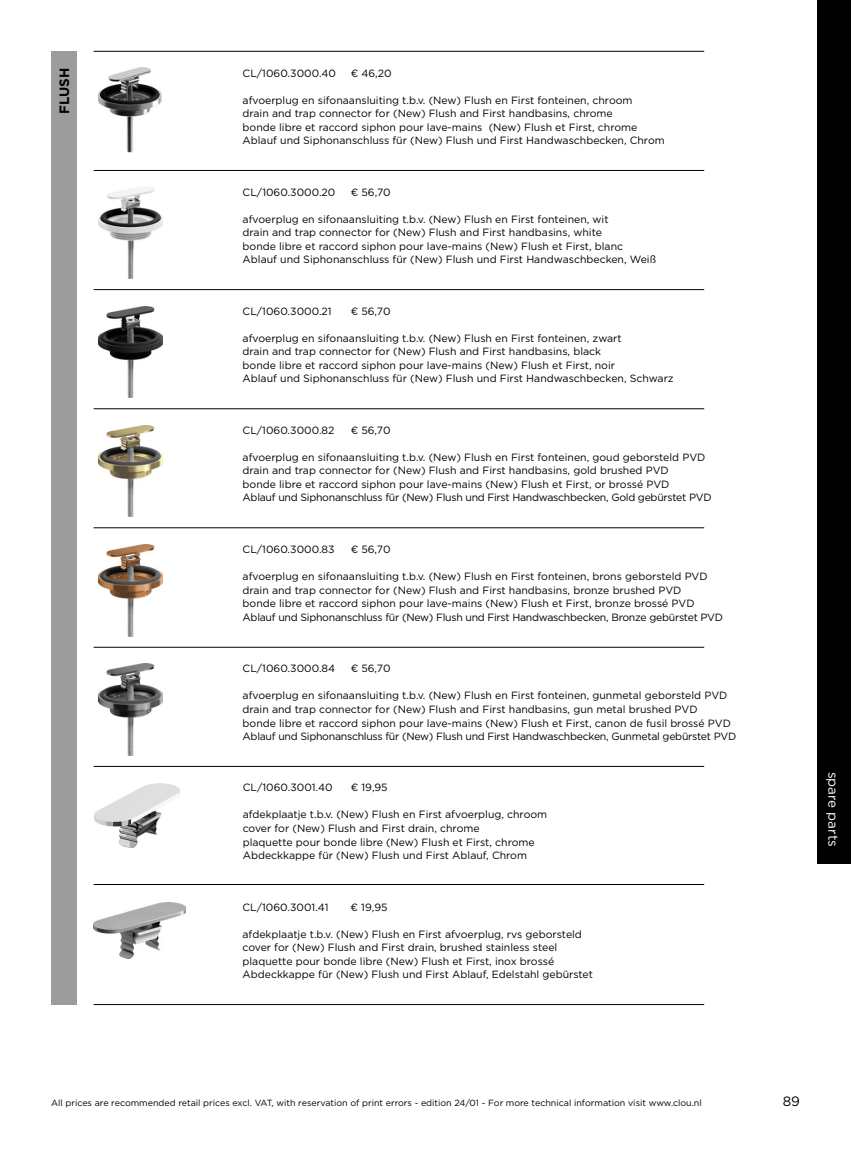
<style>
.page{position:relative;width:851px;height:1149px;background:#fff}
.page>*{position:absolute;margin:0;border:0;box-sizing:border-box;transform-origin:0 0}
.t1{font:13.5px "Gotham";color:#fff}
.t2{font:700 13.5px "Gotham";color:#000}
.t3{font:13.5px "Gotham";color:#000}
.PLATTE_TEKST{font:10.5px "Gotham";color:#000}
.PLATTE_TEKST-2{font:10.5px "Gotham";letter-spacing:-.025em;color:#000}
.t4{font:8.85px "Gotham";color:#000}
</style>
<div class="page">
<div style="left:816px;top:0;width:34px;height:863px;background:#000"></div>
<hr style="left:94px;top:884px;width:610px;height:1px;background:#000">
<hr style="left:94px;top:1003px;width:610px;height:1px;background:#000">
<hr style="left:94px;top:51px;width:610px;height:1px;background:#000">
<hr style="left:94px;top:170px;width:610px;height:1px;background:#000">
<hr style="left:94px;top:289px;width:610px;height:1px;background:#000">
<hr style="left:94px;top:408px;width:610px;height:1px;background:#000">
<hr style="left:94px;top:527px;width:610px;height:1px;background:#000">
<hr style="left:94px;top:646px;width:610px;height:1px;background:#000">
<hr style="left:94px;top:766px;width:610px;height:1px;background:#000">
<div style="left:51px;top:51px;width:26px;height:953px;background:#9c9c9c"></div>
<img style="left:98px;top:306px;width:64px;height:91px">
<img style="left:98px;top:425px;width:64px;height:91px">
<img style="left:98px;top:544px;width:64px;height:91px">
<img style="left:98px;top:663px;width:64px;height:92px">
<img style="left:98px;top:187px;width:64px;height:91px">
<img style="left:98px;top:67px;width:64px;height:85px">
<img style="left:94px;top:783px;width:85px;height:63px">
<img style="left:94px;top:902px;width:91px;height:56px">
<p class="t2" style="left:57px;top:114px;width:48px;rotate:-90deg">FLUSH</p>
<p class="PLATTE_TEKST" style="left:242px;top:66px;width:95px">CL/1060.3000.40</p>
<p class="PLATTE_TEKST" style="left:350px;top:66px;width:42px">€ 46,20</p>
<p class="PLATTE_TEKST" style="left:242px;top:93px;width:391px">afvoerplug en sifonaansluiting t.b.v. (New) Flush en First fonteinen, chroom</p>
<p class="PLATTE_TEKST" style="left:242px;top:106px;width:372px">drain and trap connector for (New) Flush and First handbasins, chrome</p>
<p class="PLATTE_TEKST" style="left:242px;top:120px;width:396px">bonde libre et raccord siphon pour lave-mains (New) Flush et First, chrome</p>
<p class="PLATTE_TEKST" style="left:242px;top:133px;width:423px">Ablauf und Siphonanschluss für (New) Flush und First Handwaschbecken, Chrom</p>
<p class="PLATTE_TEKST" style="left:242px;top:185px;width:94px">CL/1060.3000.20</p>
<p class="PLATTE_TEKST" style="left:350px;top:185px;width:41px">€ 56,70</p>
<p class="PLATTE_TEKST" style="left:242px;top:212px;width:367px">afvoerplug en sifonaansluiting t.b.v. (New) Flush en First fonteinen, wit</p>
<p class="PLATTE_TEKST" style="left:242px;top:226px;width:361px">drain and trap connector for (New) Flush and First handbasins, white</p>
<p class="PLATTE_TEKST" style="left:242px;top:239px;width:382px">bonde libre et raccord siphon pour lave-mains (New) Flush et First, blanc</p>
<p class="PLATTE_TEKST" style="left:242px;top:253px;width:415px">Ablauf und Siphonanschluss für (New) Flush und First Handwaschbecken, Weiß</p>
<p class="PLATTE_TEKST" style="left:242px;top:304px;width:90px">CL/1060.3000.21</p>
<p class="PLATTE_TEKST" style="left:350px;top:304px;width:41px">€ 56,70</p>
<p class="PLATTE_TEKST" style="left:242px;top:331px;width:380px">afvoerplug en sifonaansluiting t.b.v. (New) Flush en First fonteinen, zwart</p>
<p class="PLATTE_TEKST" style="left:242px;top:345px;width:360px">drain and trap connector for (New) Flush and First handbasins, black</p>
<p class="PLATTE_TEKST" style="left:242px;top:358px;width:374px">bonde libre et raccord siphon pour lave-mains (New) Flush et First, noir</p>
<p class="PLATTE_TEKST" style="left:242px;top:372px;width:432px">Ablauf und Siphonanschluss für (New) Flush und First Handwaschbecken, Schwarz</p>
<p class="PLATTE_TEKST" style="left:242px;top:423px;width:93px">CL/1060.3000.82</p>
<p class="PLATTE_TEKST" style="left:350px;top:423px;width:41px">€ 56,70</p>
<p class="PLATTE_TEKST" style="left:242px;top:450px;width:464px">afvoerplug en sifonaansluiting t.b.v. (New) Flush en First fonteinen, goud geborsteld PVD</p>
<p class="PLATTE_TEKST" style="left:242px;top:464px;width:427px">drain and trap connector for (New) Flush and First handbasins, gold brushed PVD</p>
<p class="PLATTE_TEKST" style="left:242px;top:477px;width:428px">bonde libre et raccord siphon pour lave-mains (New) Flush et First, or brossé PVD</p>
<p class="PLATTE_TEKST-2" style="left:242px;top:491px;width:470px">Ablauf und Siphonanschluss für (New) Flush und First Handwaschbecken, Gold gebürstet PVD</p>
<p class="PLATTE_TEKST" style="left:242px;top:542px;width:93px">CL/1060.3000.83</p>
<p class="PLATTE_TEKST" style="left:350px;top:542px;width:41px">€ 56,70</p>
<p class="PLATTE_TEKST" style="left:242px;top:569px;width:466px">afvoerplug en sifonaansluiting t.b.v. (New) Flush en First fonteinen, brons geborsteld PVD</p>
<p class="PLATTE_TEKST" style="left:242px;top:583px;width:440px">drain and trap connector for (New) Flush and First handbasins, bronze brushed PVD</p>
<p class="PLATTE_TEKST" style="left:242px;top:596px;width:453px">bonde libre et raccord siphon pour lave-mains (New) Flush et First, bronze brossé PVD</p>
<p class="PLATTE_TEKST-2" style="left:242px;top:610px;width:482px">Ablauf und Siphonanschluss für (New) Flush und First Handwaschbecken, Bronze gebürstet PVD</p>
<p class="PLATTE_TEKST" style="left:242px;top:661px;width:94px">CL/1060.3000.84</p>
<p class="PLATTE_TEKST" style="left:350px;top:661px;width:41px">€ 56,70</p>
<p class="PLATTE_TEKST" style="left:242px;top:688px;width:486px">afvoerplug en sifonaansluiting t.b.v. (New) Flush en First fonteinen, gunmetal geborsteld PVD</p>
<p class="PLATTE_TEKST" style="left:242px;top:702px;width:456px">drain and trap connector for (New) Flush and First handbasins, gun metal brushed PVD</p>
<p class="PLATTE_TEKST" style="left:242px;top:715px;width:489px">bonde libre et raccord siphon pour lave-mains (New) Flush et First, canon de fusil brossé PVD</p>
<p class="PLATTE_TEKST-2" style="left:242px;top:729px;width:495px">Ablauf und Siphonanschluss für (New) Flush und First Handwaschbecken, Gunmetal gebürstet PVD</p>
<p class="PLATTE_TEKST" style="left:243px;top:780px;width:91px">CL/1060.3001.40</p>
<p class="PLATTE_TEKST" style="left:351px;top:780px;width:38px">€ 19,95</p>
<p class="PLATTE_TEKST" style="left:243px;top:807px;width:306px">afdekplaatje t.b.v. (New) Flush en First afvoerplug, chroom</p>
<p class="PLATTE_TEKST" style="left:243px;top:821px;width:238px">cover for (New) Flush and First drain, chrome</p>
<p class="PLATTE_TEKST" style="left:243px;top:834px;width:293px">plaquette pour bonde libre (New) Flush et First, chrome</p>
<p class="PLATTE_TEKST" style="left:243px;top:848px;width:286px">Abdeckkappe für (New) Flush und First Ablauf, Chrom</p>
<p class="PLATTE_TEKST" style="left:242px;top:899px;width:87px">CL/1060.3001.41</p>
<p class="PLATTE_TEKST" style="left:350px;top:899px;width:38px">€ 19,95</p>
<p class="PLATTE_TEKST" style="left:242px;top:926px;width:341px">afdekplaatje t.b.v. (New) Flush en First afvoerplug, rvs geborsteld</p>
<p class="PLATTE_TEKST" style="left:242px;top:940px;width:316px">cover for (New) Flush and First drain, brushed stainless steel</p>
<p class="PLATTE_TEKST" style="left:242px;top:953px;width:313px">plaquette pour bonde libre (New) Flush et First, inox brossé</p>
<p class="PLATTE_TEKST" style="left:242px;top:967px;width:352px">Abdeckkappe für (New) Flush und First Ablauf, Edelstahl gebürstet</p>
<p class="t1" style="left:841px;top:771px;width:77px;rotate:90deg">spare parts</p>
<p class="t4" style="left:51px;top:1097px;width:652px">All prices are recommended retail prices excl. VAT, with reservation of print errors - edition 24/01 - For more technical information visit www.clou.nl</p>
<p class="t3" style="left:782px;top:1092px;width:19px">89</p>
</div>
